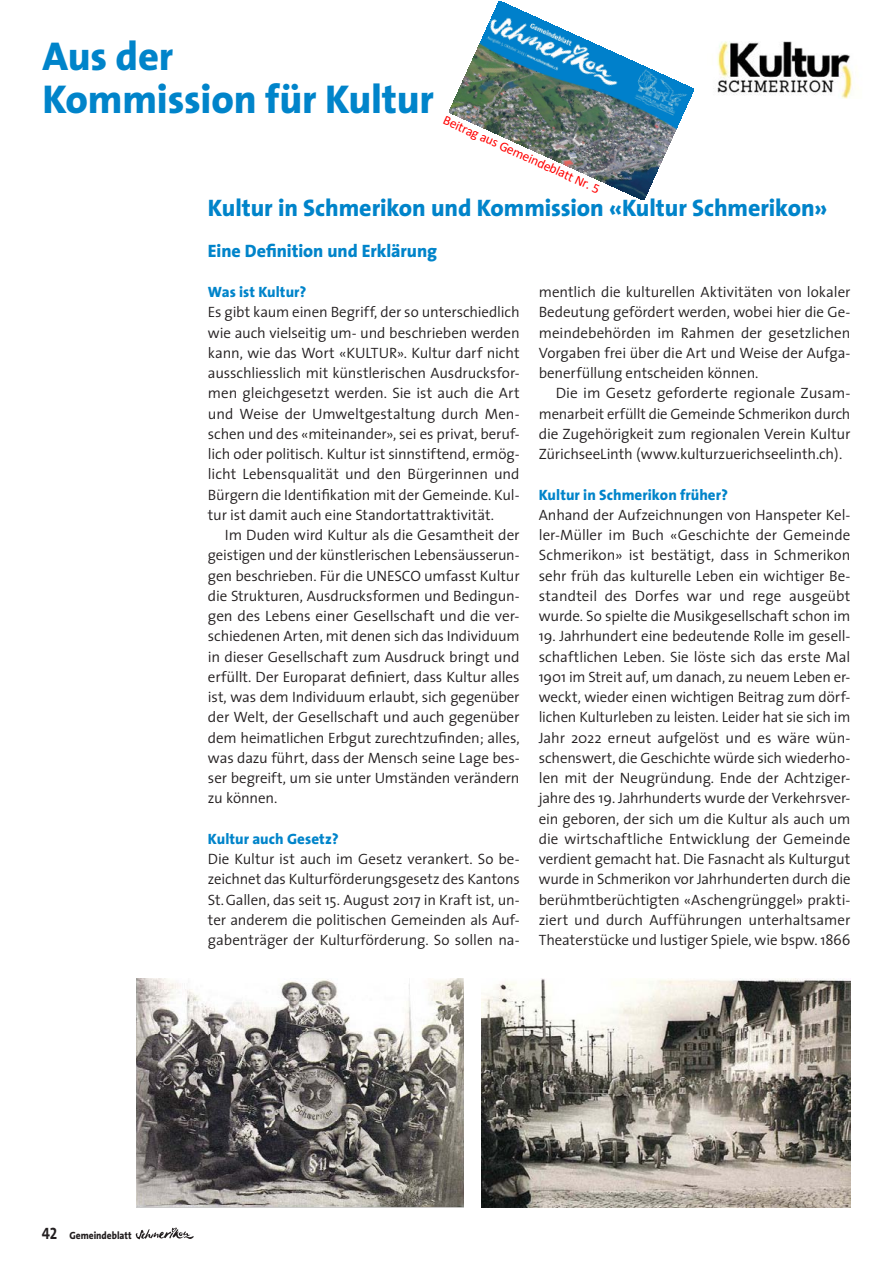
<style>
.page{position:relative;width:893px;height:1263px;background:#fff}
.page>*{position:absolute;margin:0;border:0;box-sizing:border-box;transform-origin:0 0}
.t1{font:800 40.5px/43.5px "The Sans";letter-spacing:-.005em;color:#0084ca}
.t2{font:800 24px "The Sans";letter-spacing:-.005em;color:#0084ca}
.t3{font:800 18px "The Sans";letter-spacing:-.005em;color:#0084ca}
.t4{font:300 15px/20.2px "The Sans";letter-spacing:-.01em;color:#231f20;text-align:justify}
.t5{font:800 15px "The Sans";letter-spacing:.005em;color:#0084ca}
.t6{font:13.5px "Calibri";color:#f00}
.t7{font:800 10.5px "The Sans";color:#231f20;scale:.9 1}
.s1{font-family:"The Sans Bold Caps";font-weight:400;font-size:16.5px}
</style>
<div class="page">
<svg style="left:136px;top:1227px;width:58px;height:12px"></svg>
<img style="left:136px;top:978px;width:327px;height:230px">
<img style="left:482px;top:978px;width:368px;height:230px">
<img style="left:717px;top:41px;width:135px;height:58px">
<img style="left:449px;top:1px;width:244px;height:199px">
<h1 class="t1" style="left:43px;top:33px;width:393px">Aus der<br>Kommission für Kultur</h1>
<p class="t6" style="left:448px;top:111px;width:172px;rotate:24deg">Beitrag aus Gemeindeblatt Nr. 5</p>
<h2 class="t2" style="left:208px;top:188px;width:621px">Kultur in Schmerikon und Kommission «Kultur Schmerikon»</h2>
<p class="t3" style="left:208px;top:235px;width:231px">Eine Definition und Erklärung</p>
<p class="t5" style="left:208px;top:279px;width:100px">Was ist Kultur?</p>
<p class="t4" style="left:208px;top:302px;width:313px">Es gibt kaum einen Begriff, der so unterschiedlich wie auch vielseitig um- und beschrieben werden kann, wie das Wort «KULTUR». Kultur darf nicht ausschliesslich mit künstlerischen Ausdrucksfor&shy;men gleichgesetzt werden. Sie ist auch die Art und Weise der Umweltgestaltung durch Men&shy;schen und des «miteinander», sei es privat, beruf&shy;lich oder politisch. Kultur ist sinnstiftend, ermög&shy;licht Lebensqualität und den Bürgerinnen und Bürgern die Identifikation mit der Gemeinde. Kul&shy;tur ist damit auch eine Standortattraktivität.</p>
<p class="t4" style="left:208px;top:524px;width:313px;text-indent:17px">Im Duden wird Kultur als die Gesamtheit der geistigen und der künstlerischen Lebensäusserun&shy;gen beschrieben. Für die UNESCO umfasst Kultur die Strukturen, Ausdrucksformen und Bedingun&shy;gen des Lebens einer Gesellschaft und die ver&shy;schiedenen Arten, mit denen sich das Individuum in dieser Gesellschaft zum Ausdruck bringt und erfüllt. Der Europarat definiert, dass Kultur alles ist, was dem Individuum erlaubt, sich gegenüber der Welt, der Gesellschaft und auch gegenüber dem heimatlichen Erbgut zurechtzufinden; alles, was dazu führt, dass der Mensch seine Lage bes&shy;ser begreift, um sie unter Umständen verändern zu können.</p>
<p class="t5" style="left:208px;top:826px;width:132px">Kultur auch Gesetz?</p>
<p class="t4" style="left:208px;top:848px;width:313px">Die Kultur ist auch im Gesetz verankert. So be&shy;zeichnet das Kulturförderungsgesetz des Kantons St.Gallen, das seit 15. August 2017 in Kraft ist, un&shy;ter anderem die politischen Gemeinden als Auf&shy;gabenträger der Kulturförderung. So sollen na-</p>
<p class="t4" style="left:539px;top:281px;width:313px">mentlich die kulturellen Aktivitäten von lokaler Bedeutung gefördert werden, wobei hier die Ge&shy;meindebehörden im Rahmen der gesetzlichen Vorgaben frei über die Art und Weise der Aufga&shy;benerfüllung entscheiden können.</p>
<p class="t4" style="left:539px;top:383px;width:313px;text-indent:17px">Die im Gesetz geforderte regionale Zusam&shy;menarbeit erfüllt die Gemeinde Schmerikon durch die Zugehörigkeit zum regionalen Verein Kultur ZürichseeLinth (www.kulturzuerichseelinth.ch).</p>
<p class="t5" style="left:539px;top:482px;width:191px">Kultur in Schmerikon früher?</p>
<p class="t4" style="left:539px;top:504px;width:313px">Anhand der Aufzeichnungen von Hanspeter Kel&shy;ler-Müller im Buch «Geschichte der Gemeinde Schmerikon» ist bestätigt, dass in Schmerikon sehr früh das kulturelle Leben ein wichtiger Be&shy;standteil des Dorfes war und rege ausgeübt wurde. So spielte die Musikgesellschaft schon im</p>
<p class="t4" style="left:539px;top:626px;width:313px">19. Jahrhundert eine bedeutende Rolle im gesell&shy;schaftlichen Leben. Sie löste sich das erste Mal 1901 im Streit auf, um danach, zu neuem Leben er&shy;weckt, wieder einen wichtigen Beitrag zum dörf&shy;lichen Kulturleben zu leisten. Leider hat sie sich im Jahr 2022 erneut aufgelöst und es wäre wün&shy;schenswert, die Geschichte würde sich wiederho&shy;len mit der Neugründung. Ende der Achtziger&shy;jahre des 19. Jahrhunderts wurde der Verkehrsver&shy;ein geboren, der sich um die Kultur als auch um die wirtschaftliche Entwicklung der Gemeinde verdient gemacht hat. Die Fasnacht als Kulturgut wurde in Schmerikon vor Jahrhunderten durch die berühmtberüchtigten «Aschengrünggel» prakti&shy;ziert und durch Aufführungen unterhaltsamer Theaterstücke und lustiger Spiele, wie bspw. 1866</p>
<p class="t7" style="left:42px;top:1226px;width:101px"><span class="s1">42</span> Gemeindeblatt</p>
</div>
